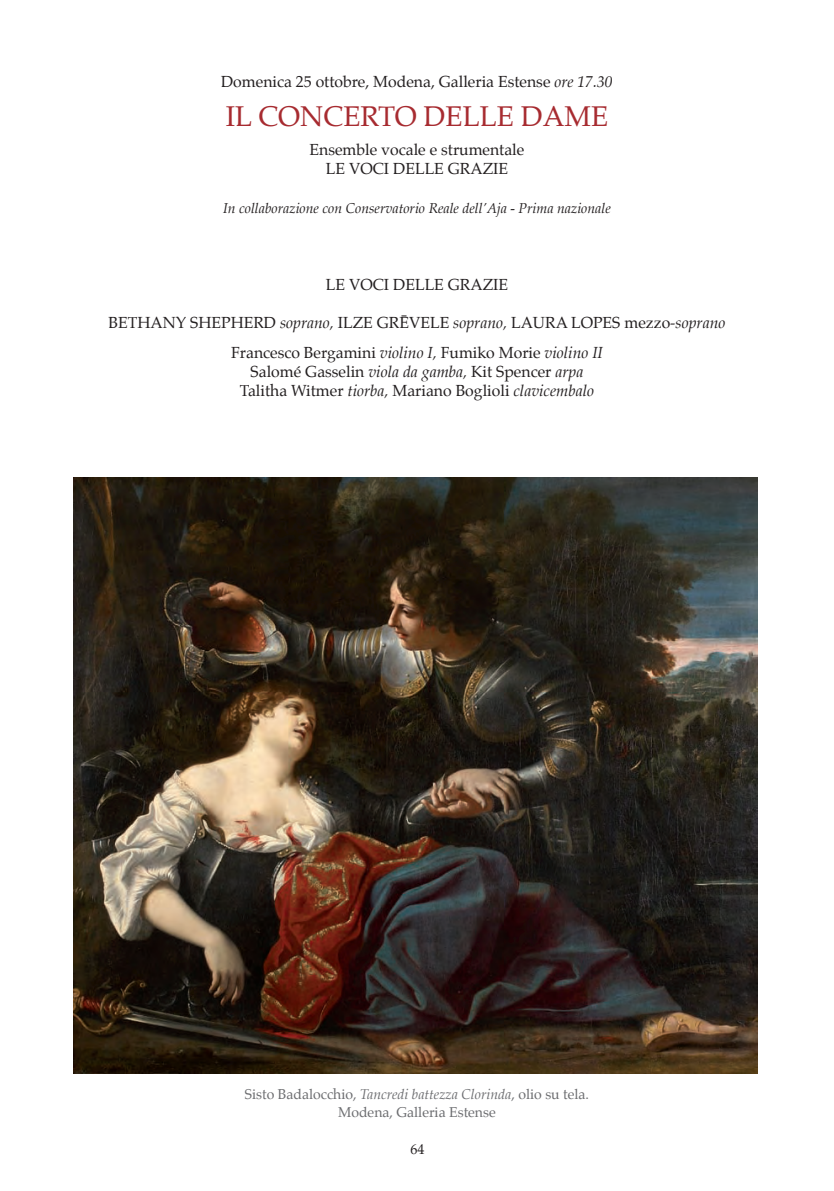
<style>
.page{position:relative;width:834px;height:1191px;background:#fff}
.page>*{position:absolute;margin:0;border:0;box-sizing:border-box;transform-origin:0 0}
.t1{font:28px "Palatino";color:#a72b30}
.t2{font:15.75px/19.2px "Palatino";color:#231f20}
.t3{font:italic 15.75px "Palatino";color:#231f20}
.t4{font:14px/17.5px "Palatino";color:#6c6d70;text-align:center}
.t5{font:italic 14px "Palatino";color:#231f20}
.t6{font:14px "Palatino";color:#231f20}
.s1{font-style:italic}
.s2{font-style:normal}
</style>
<div class="page">
<img style="left:74px;top:478px;width:683px;height:595px">
<p class="t2" style="left:221px;top:72px;width:393px">Domenica 25 ottobre, Modena, Galleria Estense <span class="s1">ore 17.30</span></p>
<h1 class="t1" style="left:226px;top:93px;width:384px">IL CONCERTO DELLE DAME</h1>
<p class="t2" style="left:326px;top:140px;width:200px;text-indent:-16px">Ensemble vocale e strumentale<br>Le voci</p>
<p class="t2" style="left:393px;top:159px;width:11px">delle</p>
<p class="t2" style="left:448px;top:159px;width:23px">Grazie</p>
<p class="t5" style="left:223px;top:197px;width:389px">In collaborazione con Conservatorio Reale dell’Aja - Prima nazionale</p>
<p class="t2" style="left:326px;top:275px;width:184px">LE VOCI DELLE GRAZIE</p>
<p class="t2" style="left:108px;top:313px;width:22px">Bethany</p>
<p class="t2" style="left:190px;top:313px;width:21px">Shepherd</p>
<p class="t3" style="left:280px;top:310px;width:74px">soprano, <span class="s2">Ilze</span></p>
<p class="t2" style="left:377px;top:313px;width:44px">Grēvele</p>
<p class="t3" style="left:453px;top:310px;width:81px">soprano, <span class="s2">Laura</span></p>
<p class="t2" style="left:571px;top:313px;width:21px">Lopes</p>
<p class="t3" style="left:624px;top:310px;width:102px"><span class="s2">mezzo-</span>soprano</p>
<p class="t2" style="left:231px;top:342px;width:373px;text-align:center">Francesco Bergamini <span class="s1">violino I,</span> Fumiko Morie <span class="s1">violino II<br></span>Salomé Gasselin <span class="s1">viola da gamba,</span> Kit Spencer <span class="s1">arpa<br></span>Talitha Witmer <span class="s1">tiorba,</span> Mariano Boglioli <span class="s1">clavicembalo</span></p>
<p class="t4" style="left:245px;top:1085px;width:345px">Sisto Badalocchio, <span class="s1">Tancredi battezza Clorinda</span>, olio su tela.<br>Modena, Galleria Estense</p>
<p class="t6" style="left:410px;top:1137px;width:15px">64</p>
</div>
